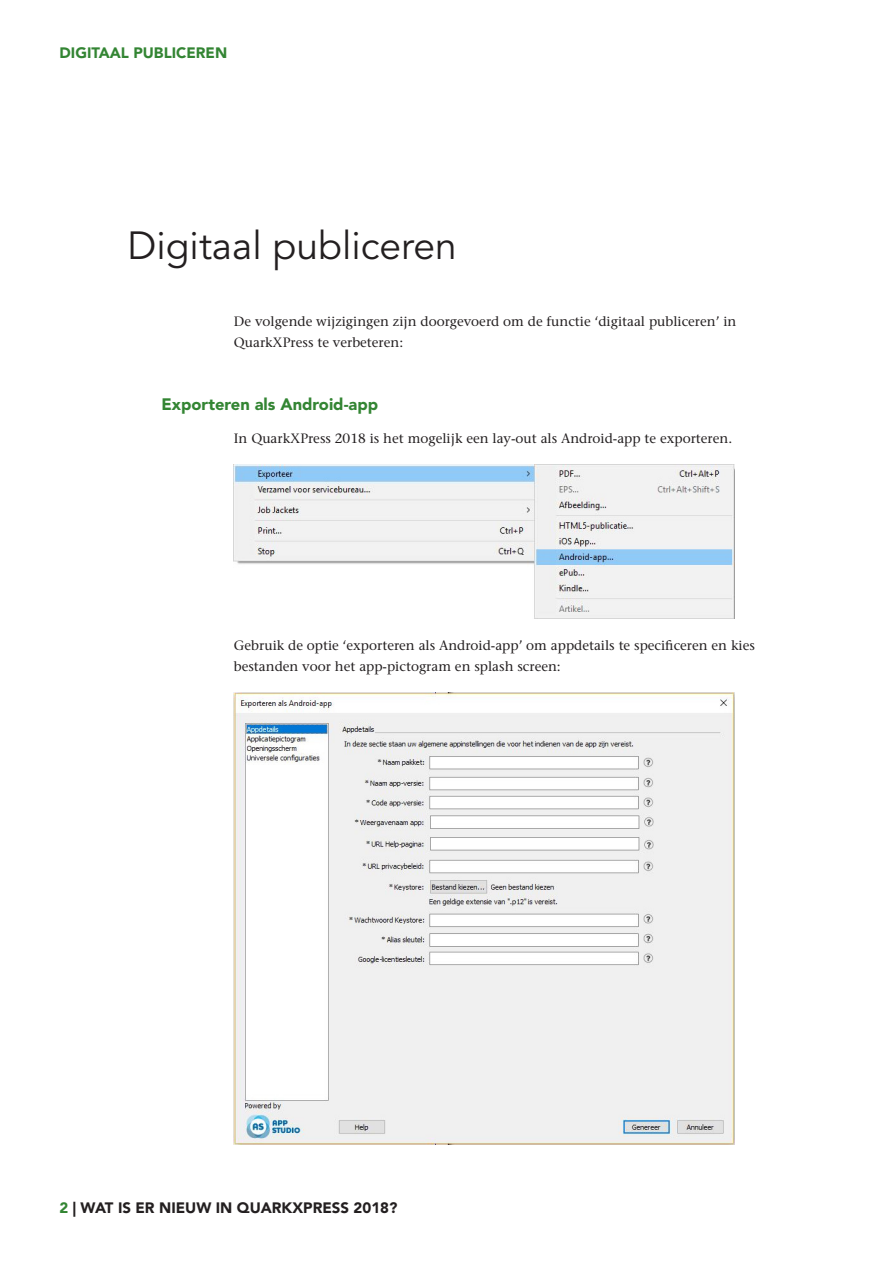
<style>
.page{position:relative;width:893px;height:1263px;background:#fff}
.page>*{position:absolute;margin:0;border:0;box-sizing:border-box;transform-origin:0 0}
.t1{font:39px "Avenir LT Std";color:#231f20}
.t2{font:900 16.5px "Avenir LT Std";color:#338533}
.t3{font:900 15px "Avenir LT Std";color:#231f20}
.t4{font:900 15px "Avenir LT Std";color:#338533}
.t5{font:500 13.5px/21.1px "Stone Serif Std";color:#231f20}
.s1{color:#338533}
</style>
<div class="page">
<img style="left:234px;top:464px;width:501px;height:154px">
<img style="left:234px;top:692px;width:501px;height:452px">
<p class="t4" style="left:60px;top:46px;width:169px">DIGITAAL PUBLICEREN</p>
<h1 class="t1" style="left:128px;top:230px;width:331px">Digitaal publiceren</h1>
<p class="t5" style="left:234px;top:312px;width:504px">De volgende wijzigingen zijn doorgevoerd om de functie ‘digitaal publiceren’ in<br>QuarkXPress te verbeteren:</p>
<p class="t2" style="left:162px;top:398px;width:218px">Exporteren als Android-app</p>
<p class="t5" style="left:234px;top:429px;width:500px">In QuarkXPress 2018 is het mogelijk een lay-out als Android-app te exporteren.</p>
<p class="t5" style="left:234px;top:636px;width:522px">Gebruik de optie ‘exporteren als Android-app’ om appdetails te specificeren en kies bestanden voor het app-pictogram en splash screen:</p>
<p class="t3" style="left:60px;top:1201px;width:339px"><span class="s1">2</span> | WAT IS ER NIEUW IN QUARKXPRESS 2018?</p>
</div>
